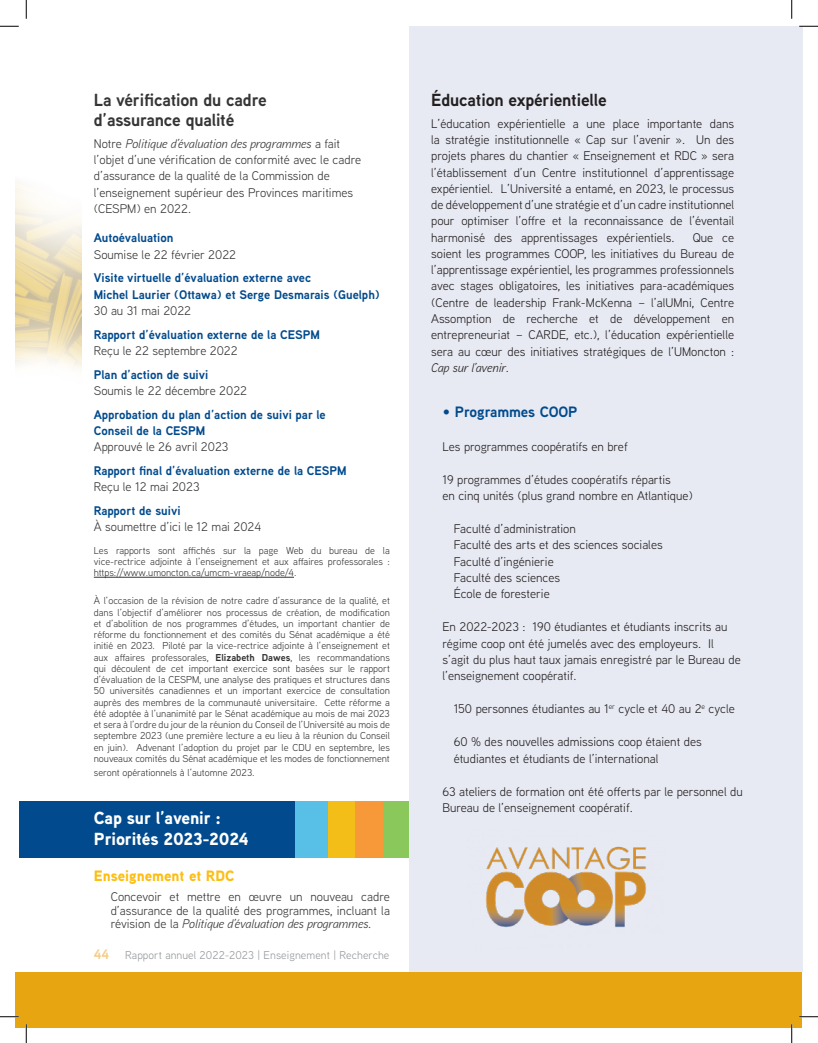
<style>
.page{position:relative;width:818px;height:1043px;background:#fff}
.page>*{position:absolute;margin:0;border:0;box-sizing:border-box;transform-origin:0 0}
.Titre_2{font:700 17.5px/20px "Aaux Next";letter-spacing:-.01em;color:#363536}
.Titre_2-2{font:900 17.5px/20.8px "Aaux Next";letter-spacing:-.01em;color:#fff}
.Titre_2-3{font:700 17.5px "Aaux Next";letter-spacing:-.01em;color:#231f20}
.t1{font:900 15px "Aaux Next";color:#fdbe12}
.t2{font:700 15px "Aaux Next";letter-spacing:-.01em;color:#004a8d}
.t3{font:12.5px/16.2px "Aaux Next";color:#231f20}
.t4{font:12.5px/16.2px "Aaux Next";color:#363536}
.t5{font:700 12.5px/16.2px "Aaux Next";color:#004a8d}
.t6{font:11.25px "Aaux Next";letter-spacing:.01em;color:#95979a}
.t7{font:10px/11.2px "Aaux Next";color:#363536;text-align:justify}
.s1{font-style:italic}
.s2{font-weight:700;color:#004a8d}
.s3{font-weight:400;color:#363536}
.s4{font-weight:700}
.s5{font-weight:700;font-size:13.75px;color:#f4ce8b}
</style>
<div class="page">
<div style="left:15px;top:972px;width:786px;height:56px;background:#e7a512"></div>
<div style="left:409px;top:26px;width:393px;height:945px;background:#e7eaf3"></div>
<hr style="left:94px;top:577px;width:200px;height:1px;background:#363536">
<img style="left:486px;top:846px;width:160px;height:82px">
<div style="left:20px;top:801px;width:389px;height:56px;background:#004a8d"></div>
<div style="left:295px;top:801px;width:59px;height:56px;background:#58bfe7"></div>
<div style="left:381px;top:801px;width:28px;height:56px;background:#8bc85c"></div>
<div style="left:328px;top:801px;width:28px;height:56px;background:#f3be18"></div>
<div style="left:355px;top:801px;width:28px;height:56px;background:#f79839"></div>
<svg style="left:0;top:25px;width:19px;height:2px"></svg>
<svg style="left:799px;top:25px;width:19px;height:2px"></svg>
<svg style="left:0;top:1015px;width:19px;height:2px"></svg>
<svg style="left:799px;top:1015px;width:19px;height:2px"></svg>
<svg style="left:25px;top:0;width:2px;height:19px"></svg>
<svg style="left:25px;top:1024px;width:2px;height:18px"></svg>
<svg style="left:791px;top:0;width:1px;height:19px"></svg>
<svg style="left:790px;top:1024px;width:2px;height:18px"></svg>
<p class="Titre_2" style="left:94px;top:90px;width:174px">La vérification du cadre d’assurance qualité</p>
<p class="t4" style="left:94px;top:135px;width:269px">Notre <span class="s1">Politique d’évaluation des programmes</span> a fait l’objet d’une vérification de conformité avec le cadre d’assurance de la qualité de la Commission de l’enseignement supérieur des Provinces maritimes (CESPM) en 2022.</p>
<p class="t4" style="left:94px;top:229px;width:144px"><span class="s2">Autoévaluation<br></span>Soumise le 22 février 2022</p>
<p class="t5" style="left:94px;top:269px;width:287px">Visite virtuelle d’évaluation externe avec<br>Michel Laurier (Ottawa) et Serge Desmarais (Guelph)<br><span class="s3">30 au 31 mai 2022</span></p>
<p class="t5" style="left:94px;top:326px;width:227px">Rapport d’évaluation externe de la CESPM<br><span class="s3">Reçu le 22 septembre 2022</span></p>
<p class="t4" style="left:94px;top:366px;width:155px"><span class="s2">Plan d’action de suivi<br></span>Soumis le 22 décembre 2022</p>
<p class="t5" style="left:94px;top:406px;width:233px">Approbation du plan d’action de suivi par le<br>Conseil de la CESPM<br><span class="s3">Approuvé le 26 avril 2023</span></p>
<p class="t5" style="left:94px;top:462px;width:254px">Rapport final d’évaluation externe de la CESPM<br><span class="s3">Reçu le 12 mai 2023</span></p>
<p class="t4" style="left:94px;top:502px;width:169px"><span class="s2">Rapport de suivi<br></span>À soumettre d’ici le 12 mai 2024</p>
<p class="t7" style="left:94px;top:544px;width:297px">Les rapports sont affichés sur la page Web du bureau de la vice-rectrice adjointe à l’enseignement et aux affaires professorales : https://www.umoncton.ca/umcm-vraeap/node/4.</p>
<p class="t7" style="left:94px;top:595px;width:297px">À l’occasion de la révision de notre cadre d’assurance de la qualité, et dans l’objectif d’améliorer nos processus de création, de modification et d’abolition de nos programmes d’études, un important chantier de réforme du fonctionnement et des comités du Sénat académique a été initié en 2023. Piloté par la vice-rectrice adjointe à l’enseignement et aux affaires professorales, <span class="s4">Elizabeth Dawes</span>, les recommandations qui découlent de cet important exercice sont basées sur le rapport d’évaluation de la CESPM, une analyse des pratiques et structures dans 50 universités canadiennes et un important exercice de consultation auprès des membres de la communauté universitaire. Cette réforme a été adoptée à l’unanimité par le Sénat académique au mois de mai 2023 et sera à l’ordre du jour de la réunion du Conseil de l’Université au mois de septembre 2023 (une première lecture a eu lieu à la réunion du Conseil en juin). Advenant l’adoption du projet par le CDU en septembre, les nouveaux comités du Sénat académique et les modes de fonctionnement</p>
<p class="t7" style="left:94px;top:766px;width:161px">seront opérationnels à l’automne 2023.</p>
<p class="Titre_2-2" style="left:94px;top:807px;width:156px">Cap sur l’avenir :<br>Priorités 2023-2024</p>
<p class="t1" style="left:94px;top:865px;width:142px">Enseignement et RDC</p>
<p class="t4" style="left:111px;top:889px;width:281px;line-height:13.8px;text-align:justify">Concevoir et mettre en œuvre un nouveau cadre d’assurance de la qualité des programmes, incluant la révision de la <span class="s1">Politique d’évaluation des programmes</span>.</p>
<p class="t6" style="left:94px;top:947px;width:297px"><span class="s5">44</span> Rapport annuel 2022-2023 | Enseignement | Recherche</p>
<p class="Titre_2-3" style="left:431px;top:88px;width:177px">Éducation expérientielle</p>
<p class="t3" style="left:431px;top:115px;width:304px;text-align:justify">L’éducation expérientielle a une place importante dans la stratégie institutionnelle « Cap sur l’avenir ». Un des projets phares du chantier « Enseignement et RDC » sera l’établissement d’un Centre institutionnel d’apprentissage expérientiel. L’Université a entamé, en 2023, le processus de développement d’une stratégie et d’un cadre institutionnel pour optimiser l’offre et la reconnaissance de l’éventail harmonisé des apprentissages expérientiels.</p>
<p class="t3" style="left:431px;top:229px;width:304px;text-align:justify;text-indent:261px">Que ce soient les programmes COOP, les initiatives du Bureau de l’apprentissage expérientiel, les programmes professionnels avec stages obligatoires, les initiatives para-académiques (Centre de leadership Frank-McKenna – l’alUMni, Centre Assomption de recherche et de développement en entrepreneuriat – CARDE, etc.), l’éducation expérientielle sera au cœur des initiatives stratégiques de l’UMoncton :<br><span class="s1">Cap sur l’avenir</span>.</p>
<p class="t2" style="left:442px;top:401px;width:136px">• Programmes COOP</p>
<p class="t3" style="left:442px;top:438px;width:187px">Les programmes coopératifs en bref</p>
<p class="t3" style="left:442px;top:471px;width:252px">19 programmes d’études coopératifs répartis<br>en cinq unités (plus grand nombre en Atlantique)</p>
<p class="t3" style="left:453px;top:520px;width:210px">Faculté d’administration<br>Faculté des arts et des sciences sociales<br>Faculté d’ingénierie<br>Faculté des sciences<br>École de foresterie</p>
<p class="t3" style="left:442px;top:618px;width:300px">En 2022-2023 : 190 étudiantes et étudiants inscrits au régime coop ont été jumelés avec des employeurs. Il s’agit du plus haut taux jamais enregistré par le Bureau de l’enseignement coopératif.</p>
<p class="t3" style="left:453px;top:700px;width:283px">150 personnes étudiantes au 1<sup>er</sup> cycle et 40 au 2<sup>e</sup> cycle</p>
<p class="t3" style="left:453px;top:733px;width:250px">60 % des nouvelles admissions coop étaient des étudiantes et étudiants de l’international</p>
<p class="t3" style="left:442px;top:783px;width:302px">63 ateliers de formation ont été offerts par le personnel du<br>Bureau de l’enseignement coopératif.</p>
</div>
